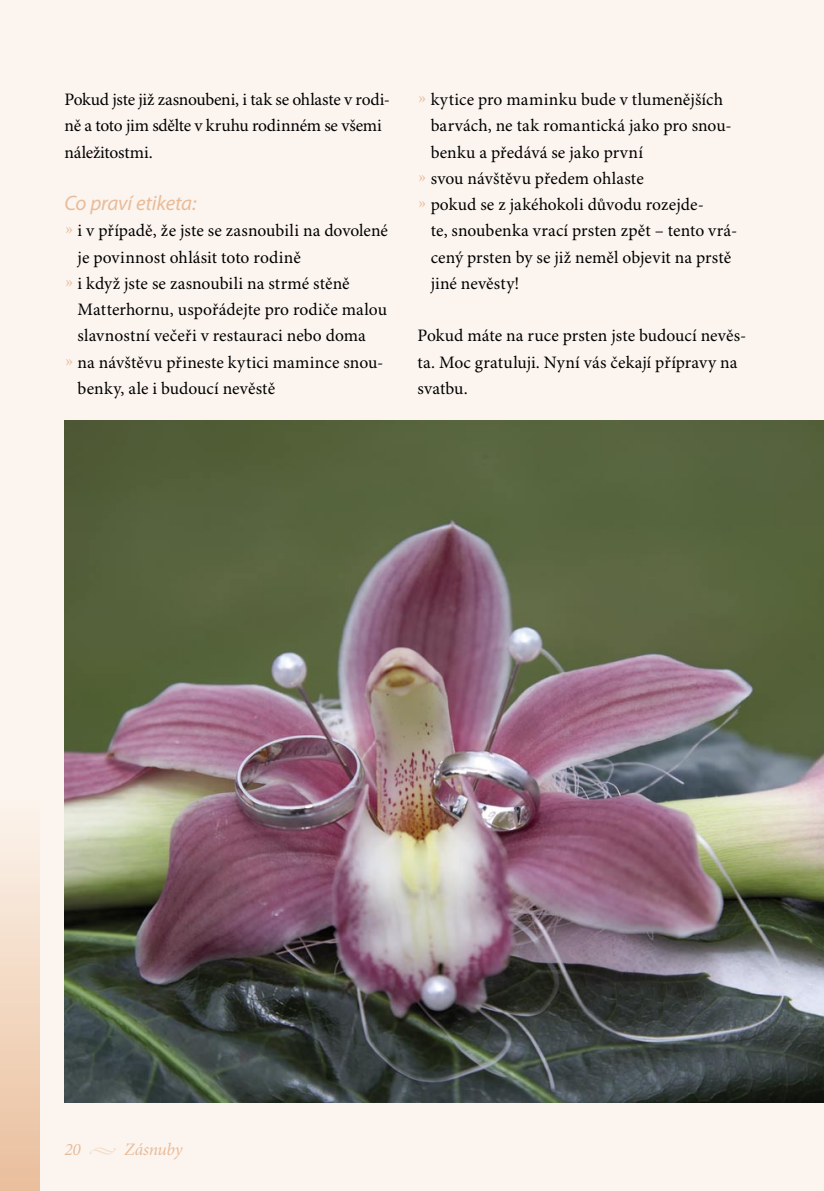
<style>
.page{position:relative;width:824px;height:1191px;background:#fff}
.page>*{position:absolute;margin:0;border:0;box-sizing:border-box;transform-origin:0 0}
.Titulek_4{font:italic 21px "Myriad Pro";letter-spacing:-.01em;color:#e8bc9a}
.Vycet_1{font:17.5px/26.2px "Minion Pro";letter-spacing:.005em;color:#000}
.Zaklad_zarazka{font:17.5px/26.2px "Minion Pro";letter-spacing:-.015em;color:#000}
.Zaklad_mezera_nad{font:17.5px/26.2px "Minion Pro";letter-spacing:.005em;color:#000}
.t1{font:italic 17.5px "Minion Pro";letter-spacing:-.02em;color:#e8bc9a}
.s1{color:#e8bc9a}
</style>
<div class="page">
<div style="left:0;top:0;width:823px;height:1191px;background:#fcf5ef"></div>
<div style="left:0;top:791px;width:40px;height:400px;background:linear-gradient(to bottom,#fcf5ee,#eabf9c)"></div>
<hr style="left:823px;top:0;width:1px;height:1191px;background:#fcf5ef">
<img style="left:64px;top:420px;width:759px;height:682px">
<p class="Zaklad_zarazka" style="left:64px;top:87px;width:327px">Pokud jste již zasnoubeni, i tak se ohlaste v rodi&shy;ně a toto jim sdělte v kruhu rodinném se všemi náležitostmi.</p>
<p class="Titulek_4" style="left:64px;top:192px;width:134px">Co praví etiketa:</p>
<p class="Vycet_1" style="left:78px;top:218px;width:312px;text-indent:-12px"><span class="s1">»</span> i v případě, že jste se zasnoubili na dovolené je povinnost ohlásit toto rodině</p>
<p class="Vycet_1" style="left:78px;top:271px;width:311px;text-indent:-12px"><span class="s1">»</span> i když jste se zasnoubili na strmé stěně<br>Matterhornu, uspořádejte pro rodiče malou slavnostní večeři v restauraci nebo doma</p>
<p class="Vycet_1" style="left:78px;top:350px;width:307px;text-indent:-12px"><span class="s1">»</span> na návštěvu přineste kytici mamince snou&shy;benky, ale i budoucí nevěstě</p>
<p class="Vycet_1" style="left:430px;top:87px;width:302px;text-indent:-12px"><span class="s1">»</span> kytice pro maminku bude v tlumenějších barvách, ne tak romantická jako pro snou&shy;benku a předává se jako první</p>
<p class="Vycet_1" style="left:418px;top:166px;width:227px"><span class="s1">»</span> svou návštěvu předem ohlaste</p>
<p class="Vycet_1" style="left:430px;top:192px;width:308px;text-indent:-12px"><span class="s1">»</span> pokud se z jakéhokoli důvodu rozejde-<br>te, snoubenka vrací prsten zpět – tento vrá&shy;cený prsten by se již neměl objevit na prstě jiné nevěsty!</p>
<p class="Zaklad_mezera_nad" style="left:417px;top:323px;width:330px">Pokud máte na ruce prsten jste budoucí nevěs&shy;ta. Moc gratuluji. Nyní vás čekají přípravy na svatbu.</p>
<p class="t1" style="left:64px;top:1139px;width:18px">20</p>
<p class="t1" style="left:125px;top:1139px;width:59px">Zásnuby</p>
</div>
